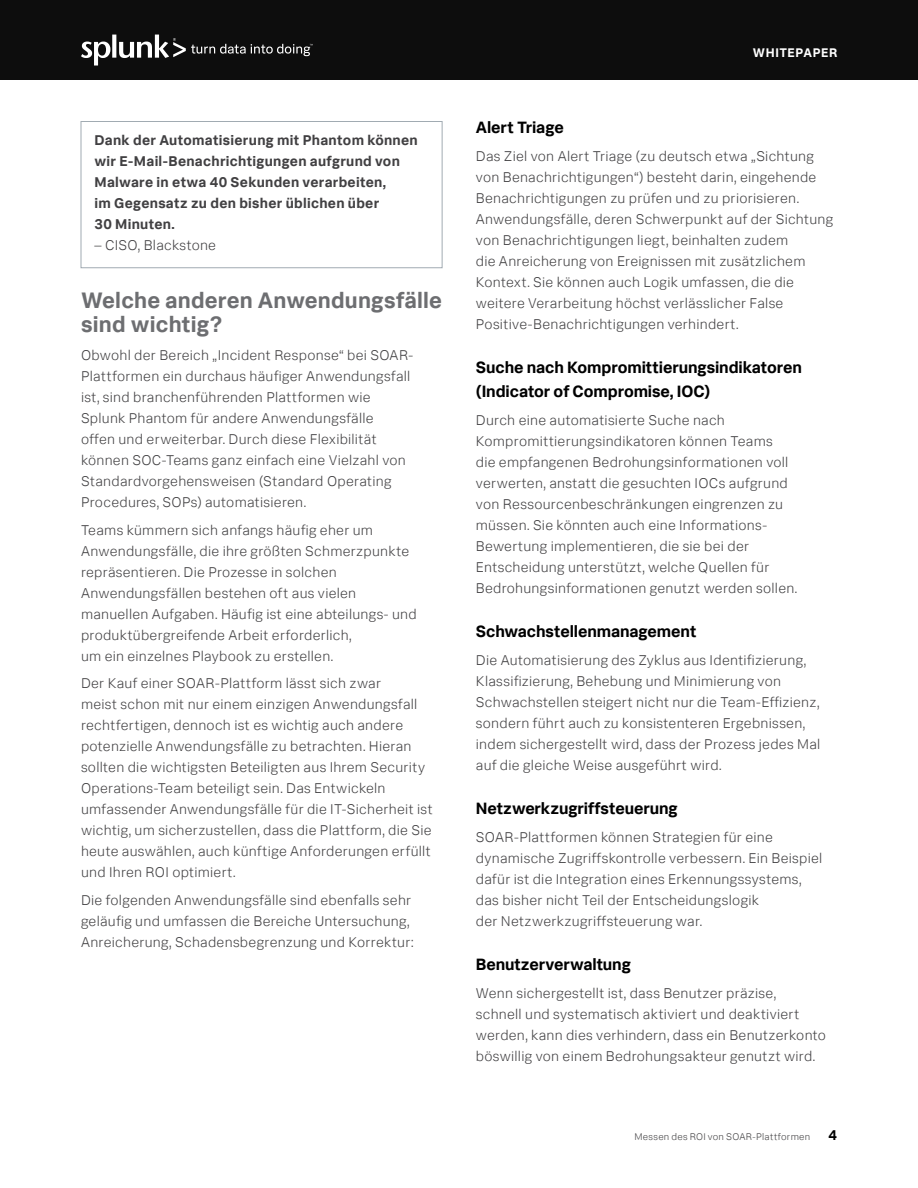
<style>
.page{position:relative;width:918px;height:1188px;background:#fff}
.page>*{position:absolute;margin:0;border:0;box-sizing:border-box;transform-origin:0 0}
.Main_Body_Text_FANCY{font:700 22.5px/24px "Splunk Data Sans";letter-spacing:.01em;color:#6d6e71}
.H3_Section_Head{font:700 16.5px/24px "Splunk Data Sans";letter-spacing:-.005em;color:#000}
.Main_Body_Text_FANCY-2{font:300 14.25px/21px "Splunk Data Sans";letter-spacing:.02em;color:#414042}
.Sidebar_body_in_box{font:700 14.25px/21px "Splunk Data Sans";letter-spacing:.02em;color:#414042}
.Sidebar_body_in_box-2{font:300 14.25px "Splunk Data Sans";letter-spacing:.02em;color:#414042}
.t1{font:700 14.25px "Splunk Data Sans";color:#000}
.t2{font:700 12.6px "Splunk Data Sans";letter-spacing:.045em;color:#fff}
.t3{font:300 9.75px "Splunk Data Sans";letter-spacing:.025em;color:#414042}
</style>
<div class="page">
<div style="left:0;top:0;width:918px;height:80px;background:#0d0d0d"></div>
<svg style="left:81px;top:35px;width:232px;height:31px"></svg>
<div style="left:81px;top:121px;width:361px;height:147px;border:1px solid #a1abb2"></div>
<p class="Sidebar_body_in_box" style="left:94px;top:129px;width:325px">Dank der Automatisierung mit Phantom können wir E-Mail-Benachrichtigungen aufgrund von Malware in etwa 40 Sekunden verarbeiten,<br>im Gegensatz zu den bisher üblichen über<br>30 Minuten.</p>
<p class="Sidebar_body_in_box-2" style="left:94px;top:237px;width:123px">– CISO, Blackstone</p>
<p class="Main_Body_Text_FANCY" style="left:81px;top:288px;width:363px">Welche anderen Anwendungsfälle sind wichtig?</p>
<p class="Main_Body_Text_FANCY-2" style="left:81px;top:344px;width:334px">Obwohl der Bereich „Incident Response“ bei SOAR-Plattformen ein durchaus häufiger Anwendungsfall ist, sind branchenführenden Plattformen wie Splunk Phantom für andere Anwendungsfälle<br>offen und erweiterbar. Durch diese Flexibilität können SOC-Teams ganz einfach eine Vielzahl von Standardvorgehensweisen (Standard Operating Procedures, SOPs) automatisieren.</p>
<p class="Main_Body_Text_FANCY-2" style="left:81px;top:519px;width:337px">Teams kümmern sich anfangs häufig eher um Anwendungsfälle, die ihre größten Schmerzpunkte repräsentieren. Die Prozesse in solchen Anwendungsfällen bestehen oft aus vielen manuellen Aufgaben. Häufig ist eine abteilungs- und produktübergreifende Arbeit erforderlich,<br>um ein einzelnes Playbook zu erstellen.</p>
<p class="Main_Body_Text_FANCY-2" style="left:81px;top:673px;width:353px">Der Kauf einer SOAR-Plattform lässt sich zwar<br>meist schon mit nur einem einzigen Anwendungsfall rechtfertigen, dennoch ist es wichtig auch andere potenzielle Anwendungsfälle zu betrachten. Hieran sollten die wichtigsten Beteiligten aus Ihrem Security Operations-Team beteiligt sein. Das Entwickeln umfassender Anwendungsfälle für die IT-Sicherheit ist wichtig, um sicherzustellen, dass die Plattform, die Sie heute auswählen, auch künftige Anforderungen erfüllt und Ihren ROI optimiert.</p>
<p class="Main_Body_Text_FANCY-2" style="left:81px;top:890px;width:334px">Die folgenden Anwendungsfälle sind ebenfalls sehr geläufig und umfassen die Bereiche Untersuchung,<br>Anreicherung, Schadensbegrenzung und Korrektur:</p>
<p class="t2" style="left:753px;top:44px;width:86px">WHITEPAPER</p>
<p class="H3_Section_Head" style="left:476px;top:115px;width:89px">Alert Triage</p>
<p class="Main_Body_Text_FANCY-2" style="left:476px;top:145px;width:359px">Das Ziel von Alert Triage (zu deutsch etwa „Sichtung von Benachrichtigungen“) besteht darin, eingehende Benachrichtigungen zu prüfen und zu priorisieren.<br>Anwendungsfälle, deren Schwerpunkt auf der Sichtung von Benachrichtigungen liegt, beinhalten zudem<br>die Anreicherung von Ereignissen mit zusätzlichem Kontext. Sie können auch Logik umfassen, die die weitere Verarbeitung höchst verlässlicher False Positive-Benachrichtigungen verhindert.</p>
<p class="H3_Section_Head" style="left:476px;top:355px;width:328px">Suche nach Kompromittierungsindikatoren (Indicator of Compromise, IOC)</p>
<p class="Main_Body_Text_FANCY-2" style="left:476px;top:409px;width:323px">Durch eine automatisierte Suche nach Kompromittierungsindikatoren können Teams<br>die empfangenen Bedrohungsinformationen voll verwerten, anstatt die gesuchten IOCs aufgrund von Ressourcenbeschränkungen eingrenzen zu müssen. Sie könnten auch eine Informations-Bewertung implementieren, die sie bei der Entscheidung unterstützt, welche Quellen für Bedrohungsinformationen genutzt werden sollen.</p>
<p class="H3_Section_Head" style="left:476px;top:619px;width:222px">Schwachstellenmanagement</p>
<p class="Main_Body_Text_FANCY-2" style="left:476px;top:649px;width:346px">Die Automatisierung des Zyklus aus Identifizierung, Klassifizierung, Behebung und Minimierung von Schwachstellen steigert nicht nur die Team-Effizienz, sondern führt auch zu konsistenteren Ergebnissen, indem sichergestellt wird, dass der Prozess jedes Mal auf die gleiche Weise ausgeführt wird.</p>
<p class="H3_Section_Head" style="left:476px;top:796px;width:203px">Netzwerkzugriffsteuerung</p>
<p class="Main_Body_Text_FANCY-2" style="left:476px;top:826px;width:348px">SOAR-Plattformen können Strategien für eine dynamische Zugriffskontrolle verbessern. Ein Beispiel dafür ist die Integration eines Erkennungssystems, das bisher nicht Teil der Entscheidungslogik<br>der Netzwerkzugriffsteuerung war.</p>
<p class="H3_Section_Head" style="left:476px;top:952px;width:157px">Benutzerverwaltung</p>
<p class="Main_Body_Text_FANCY-2" style="left:476px;top:982px;width:352px">Wenn sichergestellt ist, dass Benutzer präzise,<br>schnell und systematisch aktiviert und deaktiviert werden, kann dies verhindern, dass ein Benutzerkonto böswillig von einem Bedrohungsakteur genutzt wird.</p>
<p class="t3" style="left:635px;top:1131px;width:177px">Messen des ROI von SOAR-Plattformen</p>
<p class="t1" style="left:828px;top:1126px;width:10px">4</p>
</div>
